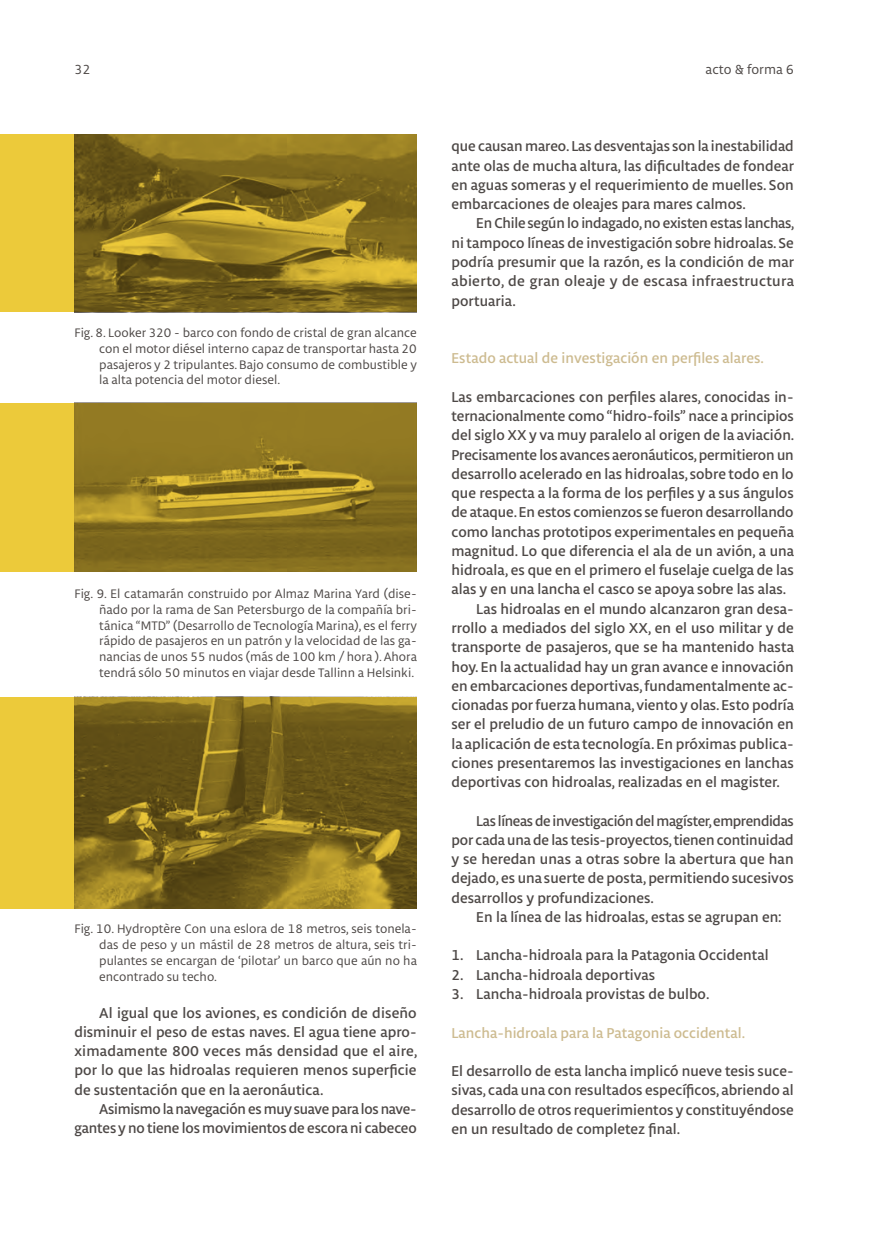
<style>
.page{position:relative;width:893px;height:1241px;background:#fff}
.page>*{position:absolute;margin:0;border:0;box-sizing:border-box;transform-origin:0 0}
.TXT_COL{font:500 15.22px/19.2px "Libertad";color:#4d4846;text-align:justify}
.TXT_COL_SIN{font:500 15.22px/19.2px "Libertad";color:#4d4846;text-align:justify}
.TXT_TIT{font:500 15.22px "Libertad";letter-spacing:.005em;color:#cdbb90}
.t1{font:14px "Libertad";color:#4d4846}
.Nota_Chica{font:13.12px/15.8px "Libertad";color:#4d4846;text-align:justify}
</style>
<div class="page">
<svg style="left:0;top:135px;width:417px;height:177px;background:#998024"></svg>
<svg style="left:0;top:403px;width:417px;height:168px;background:#9f8626"></svg>
<svg style="left:0;top:696px;width:417px;height:212px;background:#8e7722"></svg>
<p class="t1" style="left:74px;top:60px;width:18px">32</p>
<p class="t1" style="left:706px;top:60px;width:90px">acto &amp; forma 6</p>
<p class="Nota_Chica" style="left:99px;top:325px;width:319px;text-indent:-25px">Fig. 8. Looker 320 - barco con fondo de cristal de gran alcance con el motor diésel interno capaz de transportar hasta 20 pasajeros y 2 tripulantes. Bajo consumo de combustible y la alta potencia del motor diesel.</p>
<p class="Nota_Chica" style="left:99px;top:585px;width:319px;text-indent:-25px">Fig. 9. El catamarán construido por Almaz Marina Yard (dise&shy;ñado por la rama de San Petersburgo de la compañía bri&shy;tánica “MTD” (Desarrollo de Tecnología Marina), es el ferry rápido de pasajeros en un patrón y la velocidad de las ga&shy;nancias de unos 55 nudos (más de 100 km / hora ). Ahora tendrá sólo 50 minutos en viajar desde Tallinn a Helsinki.</p>
<p class="Nota_Chica" style="left:99px;top:920px;width:319px;text-indent:-25px">Fig. 10. Hydroptère Con una eslora de 18 metros, seis tonela&shy;das de peso y un mástil de 28 metros de altura, seis tri&shy;pulantes se encargan de ‘pilotar’ un barco que aún no ha encontrado su techo.</p>
<p class="TXT_COL" style="left:74px;top:1002px;width:344px;text-indent:25px">Al igual que los aviones, es condición de diseño disminuir el peso de estas naves. El agua tiene apro&shy;ximadamente 800 veces más densidad que el aire, por lo que las hidroalas requieren menos superficie de sustentación que en la aeronáutica.</p>
<p class="TXT_COL" style="left:74px;top:1098px;width:344px;text-align:right">Asimismo la navegación es muy suave para los nave&shy;gantes y no tiene los movimientos de escora ni cabeceo</p>
<p class="TXT_COL" style="left:451px;top:136px;width:344px">que causan mareo. Las desventajas son la inestabilidad ante olas de mucha altura, las dificultades de fondear en aguas someras y el requerimiento de muelles. Son embarcaciones de oleajes para mares calmos.</p>
<p class="TXT_COL" style="left:451px;top:213px;width:345px;text-indent:25px">En Chile según lo indagado, no existen estas lanchas, ni tampoco líneas de investigación sobre hidroalas. Se podría presumir que la razón, es la condición de mar abierto, de gran oleaje y de escasa infraestructura portuaria.</p>
<p class="TXT_TIT" style="left:451px;top:348px;width:314px">Estado actual de investigación en perfiles alares.</p>
<p class="TXT_COL_SIN" style="left:451px;top:386px;width:344px">Las embarcaciones con perfiles alares, conocidas in&shy;ternacionalmente como “hidro-foils” nace a principios del siglo XX y va muy paralelo al origen de la aviación.<br>Precisamente los avances aeronáuticos, permitieron un desarrollo acelerado en las hidroalas, sobre todo en lo que respecta a la forma de los perfiles y a sus ángulos de ataque. En estos comienzos se fueron desarrollando como lanchas prototipos experimentales en pequeña magnitud. Lo que diferencia el ala de un avión, a una hidroala, es que en el primero el fuselaje cuelga de las alas y en una lancha el casco se apoya sobre las alas.</p>
<p class="TXT_COL" style="left:451px;top:598px;width:344px;text-indent:25px">Las hidroalas en el mundo alcanzaron gran desa&shy;rrollo a mediados del siglo XX, en el uso militar y de transporte de pasajeros, que se ha mantenido hasta hoy. En la actualidad hay un gran avance e innovación en embarcaciones deportivas, fundamentalmente ac&shy;cionadas por fuerza humana, viento y olas. Esto podría ser el preludio de un futuro campo de innovación en la aplicación de esta tecnología. En próximas publica&shy;ciones presentaremos las investigaciones en lanchas deportivas con hidroalas, realizadas en el magister.</p>
<p class="TXT_COL" style="left:451px;top:810px;width:344px;text-indent:25px">Las líneas de investigación del magíster, emprendidas por cada una de las tesis-proyectos, tienen continuidad y se heredan unas a otras sobre la abertura que han dejado, es una suerte de posta, permitiendo sucesivos desarrollos y profundizaciones.</p>
<p class="TXT_COL" style="left:476px;top:906px;width:307px">En la línea de las hidroalas, estas se agrupan en:</p>
<p class="TXT_COL_SIN" style="left:451px;top:945px;width:319px">1. Lancha-hidroala para la Patagonia Occidental</p>
<p class="TXT_COL_SIN" style="left:451px;top:964px;width:205px">2. Lancha-hidroala deportivas</p>
<p class="TXT_COL_SIN" style="left:451px;top:983px;width:260px">3. Lancha-hidroala provistas de bulbo.</p>
<p class="TXT_TIT" style="left:451px;top:1022px;width:295px">Lancha-hidroala para la Patagonia occidental.</p>
<p class="TXT_COL_SIN" style="left:451px;top:1060px;width:344px">El desarrollo de esta lancha implicó nueve tesis suce&shy;sivas, cada una con resultados específicos, abriendo al desarrollo de otros requerimientos y constituyéndose en un resultado de completez final.</p>
</div>
